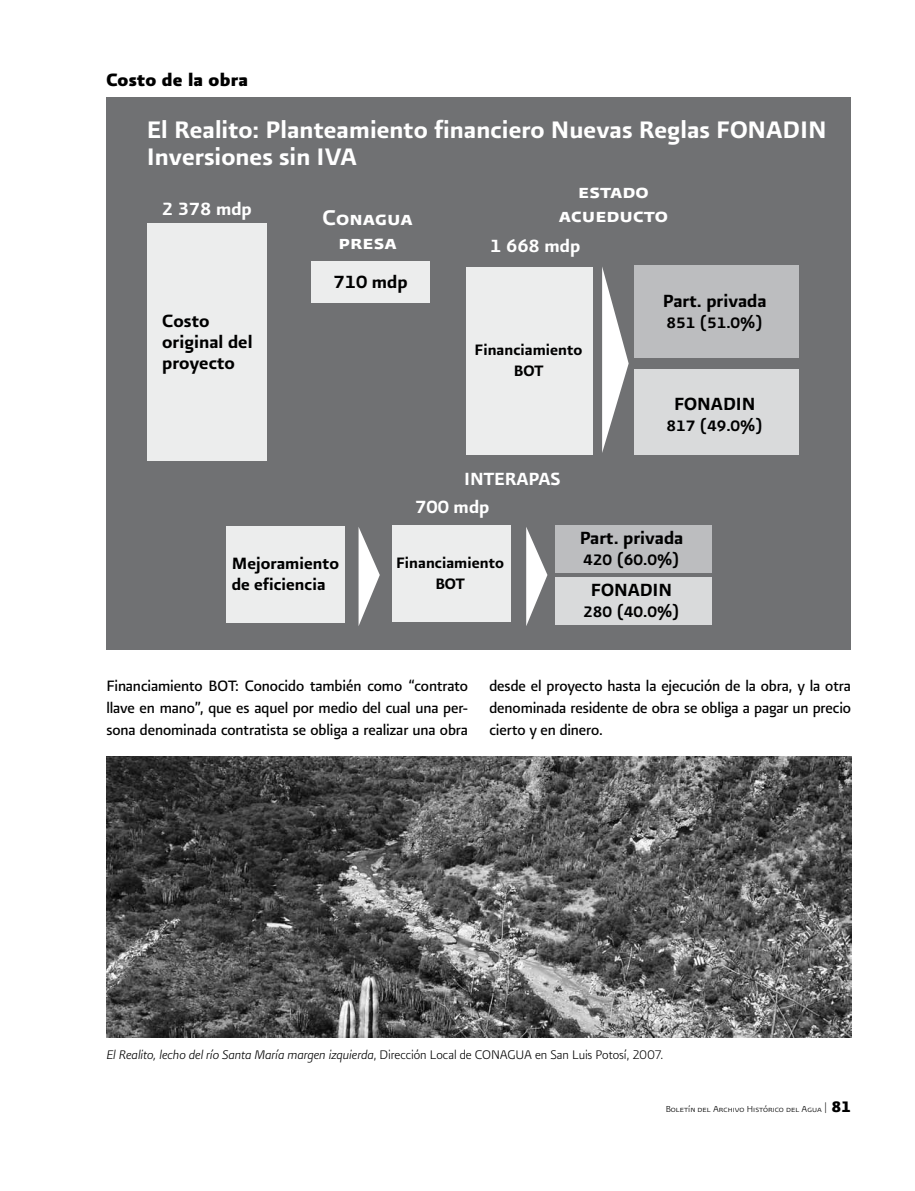
<style>
.page{position:relative;width:915px;height:1191px;background:#fff}
.page>*{position:absolute;margin:0;border:0;box-sizing:border-box;transform-origin:0 0}
.t1{font:28.5px/27px "Presidencia Firme";color:#fff}
.t2{font:25.2px/24px "Presidencia Firme Versalitas";color:#fff;text-align:center}
.t3{font:21px/21px "Presidencia Firme";color:#000}
.t4{font:21px "Presidencia Firme Versalitas";color:#fff}
.t5{font:21px "Presidencia Fuerte";letter-spacing:.015em;color:#000}
.t6{font:21px "Presidencia Firme";color:#fff}
.t7{font:21px "Presidencia Firme Versalitas";color:#000}
.t8{font:19.5px/21px "Presidencia Firme";color:#000}
.t9{font:18px/21.6px "Presidencia Base";letter-spacing:-.005em;color:#000;text-align:justify;scale:.96 1}
.t10{font:18px/21px "Presidencia Firme";color:#000;text-align:center}
.t11{font:italic 15px "Presidencia Fina";letter-spacing:-.005em;color:#000;scale:.96 1}
.t12{font:10.5px "Presidencia Fina Versalitas";color:#000}
.s1{font-family:"Presidencia Firme"}
.s2{font-style:normal}
.s3{font-size:12px}
.s4{font-family:"Presidencia Fuerte";font-size:18px}
</style>
<div class="page">
<img style="left:106px;top:756px;width:744px;height:281px">
<div style="left:106px;top:97px;width:744px;height:552px;background:#707173"></div>
<svg style="left:602px;top:267px;width:26px;height:186px"></svg>
<svg style="left:526px;top:527px;width:21px;height:99px"></svg>
<svg style="left:358px;top:527px;width:21px;height:99px"></svg>
<div style="left:147px;top:223px;width:120px;height:238px;background:#eceded"></div>
<div style="left:226px;top:526px;width:119px;height:96px;background:#eceded"></div>
<div style="left:392px;top:525px;width:119px;height:97px;background:#eceded"></div>
<div style="left:466px;top:267px;width:126px;height:188px;background:#eceded"></div>
<div style="left:554px;top:525px;width:157px;height:47px;background:#bcbdbf"></div>
<div style="left:554px;top:577px;width:157px;height:47px;background:#d9dadb"></div>
<div style="left:634px;top:266px;width:164px;height:92px;background:#bcbdbf"></div>
<div style="left:634px;top:369px;width:164px;height:86px;background:#d9dadb"></div>
<div style="left:311px;top:261px;width:118px;height:42px;background:#eceded"></div>
<p class="t5" style="left:106px;top:68px;width:143px">Costo de la obra</p>
<h1 class="t1" style="left:147px;top:116px;width:681px">El Realito: Planteamiento financiero Nuevas Reglas FONADIN<br>Inversiones sin IVA</h1>
<p class="t6" style="left:162px;top:196px;width:91px">2 378 mdp</p>
<h2 class="t2" style="left:558px;top:178px;width:111px">estado acueducto</h2>
<p class="t4" style="left:490px;top:234px;width:91px">1 668 <span class="s1">mdp</span></p>
<h2 class="t2" style="left:322px;top:206px;width:92px">Conagua presa</h2>
<p class="t3" style="left:162px;top:310px;width:92px">Costo original del proyecto</p>
<p class="t7" style="left:333px;top:270px;width:76px">710 <span class="s1">mdp</span></p>
<p class="t10" style="left:474px;top:339px;width:109px">Financiamiento<br>BOT</p>
<p class="t4" style="left:464px;top:467px;width:98px">INTERAPAS</p>
<p class="t4" style="left:415px;top:495px;width:76px">700 <span class="s1">mdp</span></p>
<p class="t3" style="left:662px;top:290px;width:105px">Part. privada</p>
<p class="t10" style="left:666px;top:312px;width:98px">851 (51.0%)</p>
<p class="t3" style="left:674px;top:393px;width:83px">FONADIN</p>
<p class="t10" style="left:666px;top:415px;width:98px">817 (49.0%)</p>
<p class="t8" style="left:232px;top:552px;width:109px">Mejoramiento de eficiencia</p>
<p class="t10" style="left:396px;top:552px;width:109px">Financiamiento<br>BOT</p>
<p class="t3" style="left:579px;top:527px;width:105px">Part. privada</p>
<p class="t10" style="left:583px;top:549px;width:98px">420 (60.0%)</p>
<p class="t3" style="left:590px;top:579px;width:83px">FONADIN</p>
<p class="t10" style="left:583px;top:601px;width:98px">280 (40.0%)</p>
<p class="t9" style="left:106px;top:675px;width:378px">Financiamiento BOT: Conocido también como “contrato llave en mano”, que es aquel por medio del cual una per&shy;sona denominada contratista se obliga a realizar una obra</p>
<p class="t9" style="left:489px;top:675px;width:378px">desde el proyecto hasta la ejecución de la obra, y la otra denominada residente de obra se obliga a pagar un precio cierto y en dinero.</p>
<p class="t11" style="left:106px;top:1046px;width:581px">El Realito, lecho del río Santa María margen izquierda<span class="s2">, Dirección Local de CONAGUA en San Luis Potosí, 2007.</span></p>
<p class="t12" style="left:665px;top:1103px;width:187px">Boletín del Archivo Histórico del Agua <span class="s3">|</span> <span class="s4">81</span></p>
</div>
